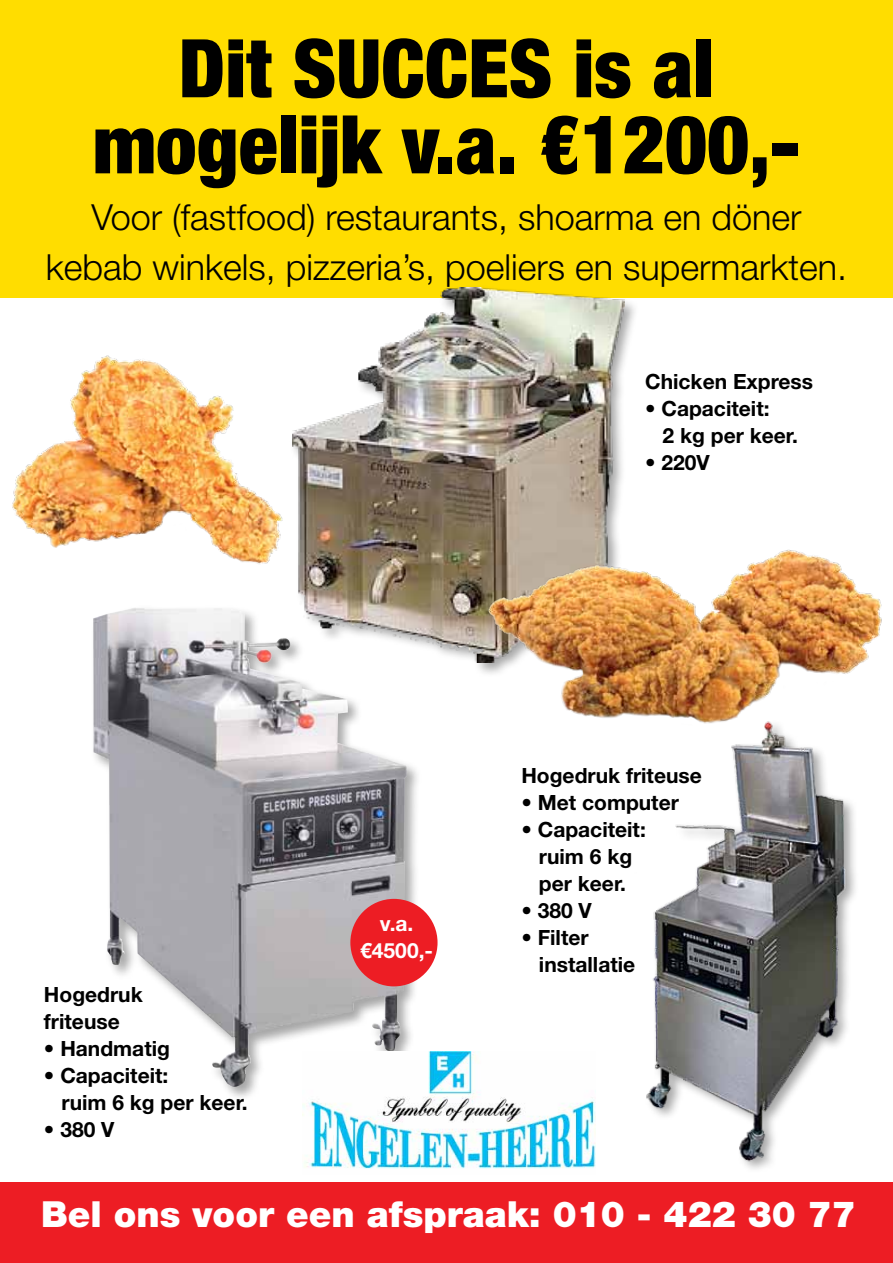
<style>
.page{position:relative;width:893px;height:1263px;background:#fff}
.page>*{position:absolute;margin:0;border:0;box-sizing:border-box;transform-origin:0 0}
.t1{font:900 condensed 81px/76.1px "Helvetica Neue LT Std";color:#000;text-align:center}
.t2{font:300 36px/50.2px "Helvetica Neue LT Std";color:#000;text-align:center}
.t3{font:900 36px "Helvetica Neue LT Std";color:#fff}
.t4{font:700 21px/27px "Helvetica Neue LT Std";color:#000}
.t5{font:700 21px/27px "Helvetica Neue LT Std";color:#fff;text-align:center}
</style>
<div class="page">
<img style="left:12px;top:355px;width:271px;height:209px">
<div style="left:0;top:0;width:893px;height:298px;background:#fd0"></div>
<div style="left:90px;top:605px;width:332px;height:496px;background:#000;opacity:.35"></div>
<img style="left:93px;top:607px;width:314px;height:480px">
<img style="left:646px;top:746px;width:210px;height:423px">
<div style="left:289px;top:284px;width:350px;height:394px;background:#000;opacity:.35"></div>
<img style="left:292px;top:287px;width:332px;height:375px">
<div style="left:0;top:1183px;width:893px;height:80px;background:#ed1d24"></div>
<img style="left:302px;top:1051px;width:293px;height:118px">
<div style="left:350px;top:899px;width:88px;height:87px;background:#ed1d24;border-radius:50%"></div>
<img style="left:480px;top:531px;width:402px;height:215px">
<h1 class="t1" style="left:93px;top:29px;width:709px">Dit SUCCES is al mogelijk v.a. €1200,-</h1>
<h2 class="t2" style="left:46px;top:192px;width:803px">Voor (fastfood) restaurants, shoarma en döner kebab winkels, pizzeria’s, poeliers en supermarkten.</h2>
<p class="t4" style="left:645px;top:368px;width:170px">Chicken Express</p>
<p class="t4" style="left:663px;top:395px;width:137px;text-indent:-18px">• Capaciteit:<br>2 kg per keer.</p>
<p class="t4" style="left:645px;top:449px;width:66px">• 220V</p>
<p class="t4" style="left:44px;top:981px;width:100px">Hogedruk friteuse</p>
<p class="t4" style="left:44px;top:1035px;width:127px">• Handmatig</p>
<p class="t4" style="left:61px;top:1062px;width:188px;text-indent:-18px">• Capaciteit:<br>ruim 6 kg per keer.</p>
<p class="t4" style="left:44px;top:1116px;width:72px">• 380 V</p>
<p class="t5" style="left:360px;top:910px;width:74px">v.a. €4500,-</p>
<p class="t4" style="left:521px;top:762px;width:182px">Hogedruk friteuse</p>
<p class="t4" style="left:521px;top:789px;width:159px">• Met computer</p>
<p class="t4" style="left:521px;top:816px;width:126px;text-align:center">• Capaciteit: ruim 6 kg per keer.</p>
<p class="t4" style="left:521px;top:897px;width:72px">• 380 V</p>
<p class="t4" style="left:539px;top:924px;width:98px;text-indent:-18px">• Filter installatie</p>
<h2 class="t3" style="left:41px;top:1193px;width:816px">Bel ons voor een afspraak: 010 - 422 30 77</h2>
</div>
